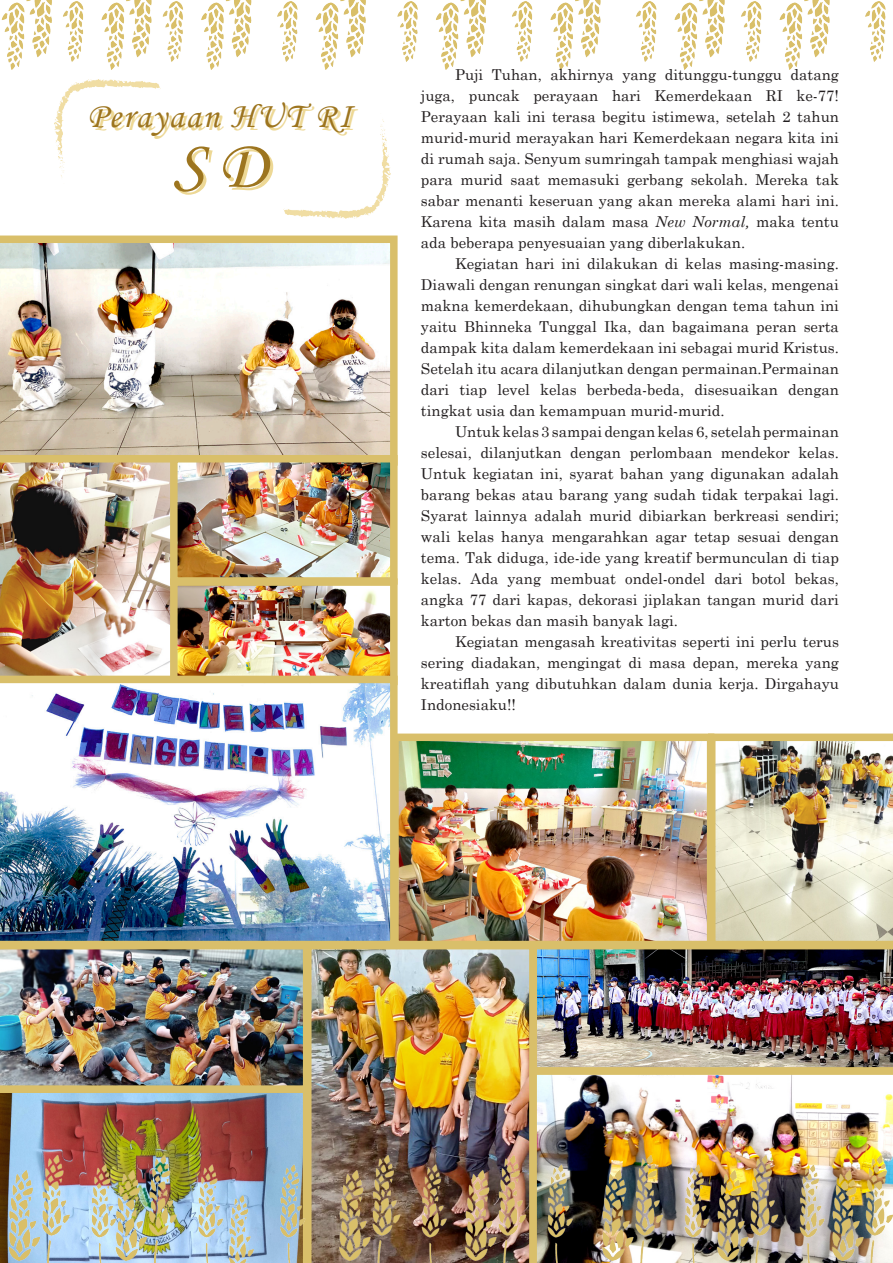
<style>
.page{position:relative;width:893px;height:1263px;background:#fff}
.page>*{position:absolute;margin:0;border:0;box-sizing:border-box;transform-origin:0 0}
.t1{font:69px "Monotype Corsiva";color:#9d751f}
.t2{font:36px "Monotype Corsiva";letter-spacing:.05em;color:#9d751f}
.t3{font:15px/21px "Century Schoolbook";color:#231f20;text-align:justify}
.s1{font-style:italic}
</style>
<div class="page">
<img style="left:0;top:1093px;width:304px;height:63px">
<img style="left:304px;top:948px;width:225px;height:208px">
<img style="left:529px;top:948px;width:364px;height:119px">
<img style="left:529px;top:1067px;width:364px;height:89px">
<img style="left:400px;top:742px;width:305px;height:197px">
<img style="left:714px;top:733px;width:179px;height:215px">
<img style="left:0;top:1156px;width:893px;height:107px">
<img style="left:1px;top:0;width:885px;height:69px">
<img style="left:0;top:235px;width:398px;height:220px">
<img style="left:54px;top:80px;width:107px;height:97px">
<img style="left:283px;top:119px;width:107px;height:99px">
<img style="left:179px;top:464px;width:210px;height:212px">
<img style="left:0;top:455px;width:170px;height:221px">
<div style="left:170px;top:455px;width:228px;height:130px;border:8px solid #d9bf6a"></div>
<div style="left:170px;top:578px;width:228px;height:107px;border:8px solid #d9bf6a"></div>
<img style="left:0;top:676px;width:398px;height:272px">
<div style="left:391px;top:733px;width:323px;height:215px;border:8px solid #d9bf6a"></div>
<img style="left:0;top:942px;width:310px;height:151px">
<p class="t2" style="left:88px;top:94px;width:266px">Perayaan HUT RI</p>
<p class="t1" style="left:173px;top:124px;width:95px">SD</p>
<p class="t3" style="left:421px;top:63px;width:419px;text-indent:34px">Puji Tuhan, akhirnya yang ditunggu-tunggu datang juga, puncak perayaan hari Kemerdekaan RI ke-77!<br>Perayaan kali ini terasa begitu istimewa, setelah 2 tahun murid-murid merayakan hari Kemerdekaan negara kita ini di rumah saja. Senyum sumringah tampak menghiasi wajah para murid saat memasuki gerbang sekolah. Mereka tak sabar menanti keseruan yang akan mereka alami hari ini.<br>Karena kita masih dalam masa <span class="s1">New Normal,</span> maka tentu ada beberapa penyesuaian yang diberlakukan.</p>
<p class="t3" style="left:421px;top:252px;width:419px;text-indent:34px">Kegiatan hari ini dilakukan di kelas masing-masing.<br>Diawali dengan renungan singkat dari wali kelas, mengenai makna kemerdekaan, dihubungkan dengan tema tahun ini yaitu Bhinneka Tunggal Ika, dan bagaimana peran serta dampak kita dalam kemerdekaan ini sebagai murid Kristus.<br>Setelah itu acara dilanjutkan dengan permainan.Permainan dari tiap level kelas berbeda-beda, disesuaikan dengan tingkat usia dan kemampuan murid-murid.</p>
<p class="t3" style="left:421px;top:420px;width:419px;text-indent:34px">Untuk kelas 3 sampai dengan kelas 6, setelah permainan selesai, dilanjutkan dengan perlombaan mendekor kelas.<br>Untuk kegiatan ini, syarat bahan yang digunakan adalah barang bekas atau barang yang sudah tidak terpakai lagi.<br>Syarat lainnya adalah murid dibiarkan berkreasi sendiri; wali kelas hanya mengarahkan agar tetap sesuai dengan tema. Tak diduga, ide-ide yang kreatif bermunculan di tiap kelas. Ada yang membuat ondel-ondel dari botol bekas, angka 77 dari kapas, dekorasi jiplakan tangan murid dari karton bekas dan masih banyak lagi.</p>
<p class="t3" style="left:421px;top:630px;width:419px;text-indent:34px">Kegiatan mengasah kreativitas seperti ini perlu terus sering diadakan, mengingat di masa depan, mereka yang kreatiflah yang dibutuhkan dalam dunia kerja. Dirgahayu Indonesiaku!!</p>
</div>
